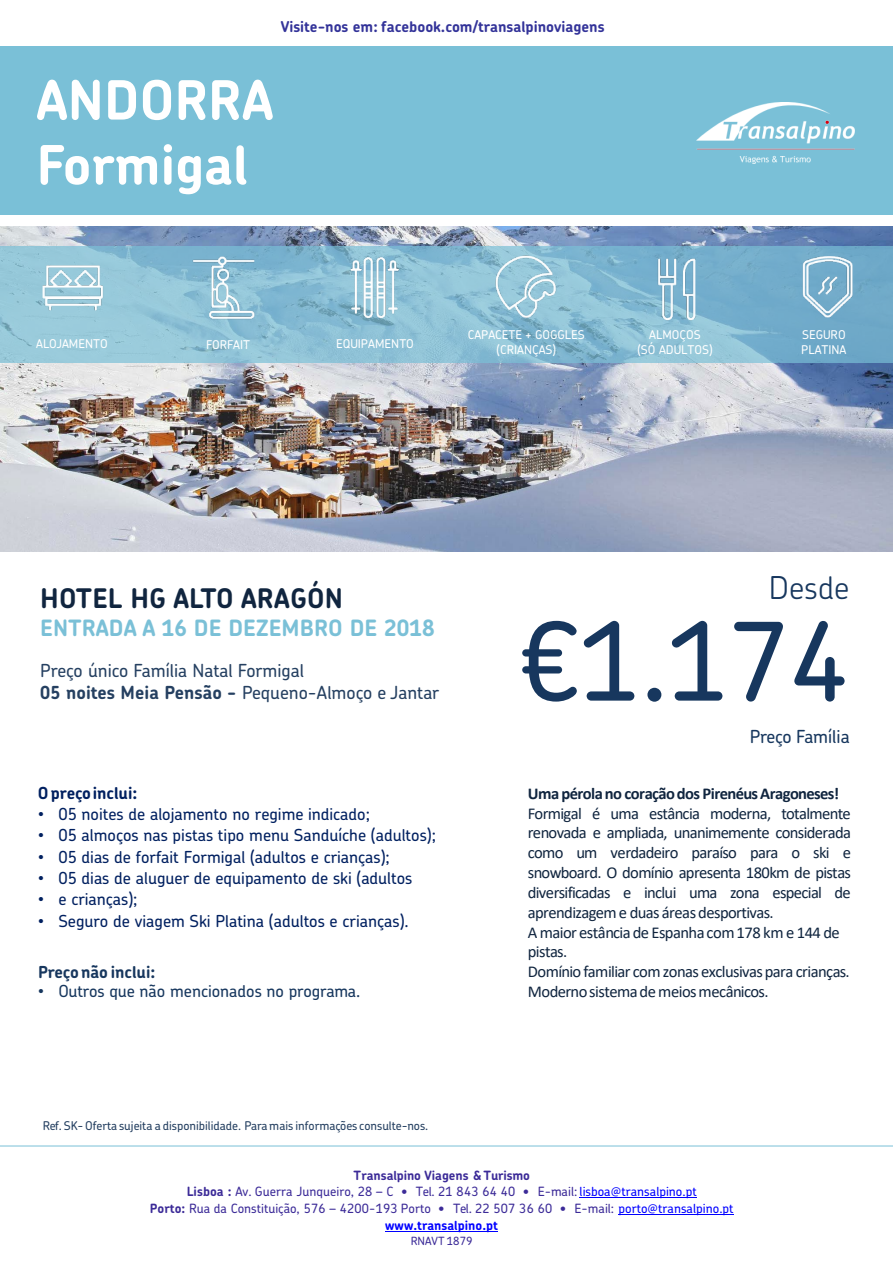
<style>
.page{position:relative;width:893px;height:1264px;background:#fff}
.page>*{position:absolute;margin:0;border:0;box-sizing:border-box;transform-origin:0 0}
.t1{font:500 108px "Chevin Pro";color:#17375e}
.t2{font:700 54px "Chevin Pro";color:#fff}
.t3{font:300 31.5px "Chevin Pro";letter-spacing:.005em;color:#17375e}
.t4{font:700 27px "Chevin Pro";letter-spacing:.005em;color:#10253f}
.t5{font:700 22.5px "Chevin Pro";color:#7ac0d7}
.t6{font:500 18px "Chevin Pro";color:#254061}
.t7{font:500 18px "Chevin Pro";letter-spacing:-.015em;color:#17375e}
.t8{font:16.5px/19.8px "Calibri";letter-spacing:-.035em;color:#10253f;text-align:justify}
.t9{font:500 16.5px "Chevin Pro";color:#002060}
.t10{font:700 16.5px "Calibri";letter-spacing:-.035em;color:#10253f}
.t11{font:500 16.5px "Chevin Pro";letter-spacing:-.005em;color:#17375e}
.t12{font:700 16.5px "Chevin Pro";letter-spacing:-.005em;color:#17375e}
.t13{font:700 16.5px "Chevin Pro";letter-spacing:-.005em;color:#002060}
.t14{font:700 15px "Chevin Pro";color:#339}
.t15{font:500 12.75px "Chevin Pro";color:#3c2b98}
.t16{font:700 12.75px "Chevin Pro";letter-spacing:-.005em;color:#3c2b98}
.t17{font:700 12.75px "Chevin Pro";color:#00f}
.t18{font:500 12px "Chevin Pro";color:#fff}
.t19{font:500 12px "Chevin Pro";letter-spacing:-.005em;color:#254061}
.t20{font:500 11.4px "Chevin Pro";letter-spacing:.005em;color:#3c2b98}
.s1{font-weight:700}
.s2{font-family:"Arial";font-weight:400}
.s3{color:#00f}
</style>
<div class="page">
<img style="left:0;top:226px;width:892px;height:325px">
<div style="left:0;top:246px;width:892px;height:116px;background:#7ac0d7;opacity:.7"></div>
<div style="left:0;top:46px;width:892px;height:169px;background:#7ac0d7"></div>
<img style="left:696px;top:102px;width:158px;height:62px">
<hr style="left:579px;top:1196px;width:117px;height:1px;background:#00f">
<hr style="left:618px;top:1213px;width:115px;height:1px;background:#00f">
<hr style="left:385px;top:1230px;width:113px;height:1px;background:#00f">
<hr style="left:0;top:1145px;width:892px;height:1px;background:#7ac0d7">
<img style="left:36px;top:245px;width:818px;height:83px">
<p class="t14" style="left:281px;top:17px;width:325px">Visite-nos em: facebook.com/transalpinoviagens</p>
<p class="t2" style="left:36px;top:65px;width:238px">ANDORRA</p>
<p class="t2" style="left:36px;top:129px;width:213px">Formigal</p>
<p class="t18" style="left:36px;top:336px;width:73px">ALOJAMENTO</p>
<p class="t18" style="left:206px;top:336px;width:45px">FORFAIT</p>
<p class="t18" style="left:336px;top:336px;width:79px">EQUIPAMENTO</p>
<p class="t18" style="left:467px;top:327px;width:119px">CAPACETE + GOGGLES</p>
<p class="t18" style="left:496px;top:341px;width:61px">(CRIANÇAS)</p>
<p class="t18" style="left:649px;top:327px;width:53px">ALMOÇOS</p>
<p class="t18" style="left:637px;top:341px;width:77px">(SÓ ADULTOS)</p>
<p class="t18" style="left:802px;top:327px;width:45px">SEGURO</p>
<p class="t18" style="left:801px;top:341px;width:47px">PLATINA</p>
<p class="t4" style="left:40px;top:580px;width:304px">HOTEL HG ALTO ARAGÓN</p>
<p class="t5" style="left:40px;top:613px;width:396px">ENTRADA A 16 DE DEZEMBRO DE 2018</p>
<p class="t6" style="left:40px;top:658px;width:265px">Preço único Família Natal Formigal</p>
<p class="t6" style="left:40px;top:679px;width:400px"><span class="s1">05 noites Meia Pensão -</span> Pequeno-Almoço e Jantar</p>
<p class="t13" style="left:38px;top:781px;width:101px">Opreçoinclui:</p>
<p class="t9" style="left:38px;top:802px;width:333px"><span class="s2">•</span> 05 noites de alojamento no regime indicado;</p>
<p class="t9" style="left:38px;top:824px;width:399px"><span class="s2">•</span> 05 almoços nas pistas tipo menu Sanduíche (adultos);</p>
<p class="t9" style="left:38px;top:845px;width:353px"><span class="s2">•</span> 05 dias de forfait Formigal (adultos e crianças);</p>
<p class="t9" style="left:38px;top:866px;width:376px"><span class="s2">•</span> 05 dias de aluguer de equipamento de ski (adultos</p>
<p class="t9" style="left:38px;top:888px;width:101px"><span class="s2">•</span> e crianças);</p>
<p class="t9" style="left:38px;top:909px;width:372px"><span class="s2">•</span> Seguro de viagem Ski Platina (adultos e crianças).</p>
<p class="t12" style="left:38px;top:960px;width:119px">Preçonão inclui:</p>
<p class="t11" style="left:38px;top:980px;width:324px"><span class="s2">•</span> Outros que não mencionados no programa.</p>
<p class="t19" style="left:43px;top:1117px;width:387px">Ref. SK-Oferta sujeita a disponibilidade. Para mais informações consulte-nos.</p>
<p class="t3" style="left:768px;top:566px;width:82px">Desde</p>
<p class="t1" style="left:519px;top:589px;width:331px">€1.174</p>
<p class="t7" style="left:749px;top:724px;width:101px">Preço Família</p>
<p class="t10" style="left:527px;top:781px;width:313px">Uma pérolano coraçãodos Pirenéus Aragoneses!</p>
<p class="t8" style="left:527px;top:802px;width:325px">Formigal é uma estância moderna, totalmente renovada e ampliada, unanimemente considerada como um verdadeiro paraíso para o ski e snowboard. O domínio apresenta 180km de pistas diversificadas e inclui uma zona especial de aprendizagem e duas áreas desportivas.</p>
<p class="t8" style="left:527px;top:921px;width:323px;text-align:left">A maior estância de Espanha com 178 km e 144 de pistas.<br>Domínio familiar com zonas exclusivas para crianças.<br>Moderno sistema de meios mecânicos.</p>
<p class="t16" style="left:353px;top:1166px;width:178px">Transalpino Viagens &amp; Turismo</p>
<p class="t15" style="left:187px;top:1182px;width:511px"><span class="s1">Lisboa :</span> Av. Guerra Junqueiro, 28 – C <span class="s1">•</span> Tel. 21 843 64 40 <span class="s1">•</span> E-mail: <span class="s3">lisboa@transalpino.pt</span></p>
<p class="t15" style="left:150px;top:1199px;width:585px"><span class="s1">Porto:</span> Rua da Constituição, 576 – 4200-193 Porto <span class="s1">•</span> Tel. 22 507 36 60 <span class="s1">•</span> E-mail: <span class="s3">porto@transalpino.pt</span></p>
<p class="t17" style="left:385px;top:1216px;width:114px">www.transalpino.pt</p>
<p class="t20" style="left:410px;top:1233px;width:63px">RNAVT 1879</p>
</div>
